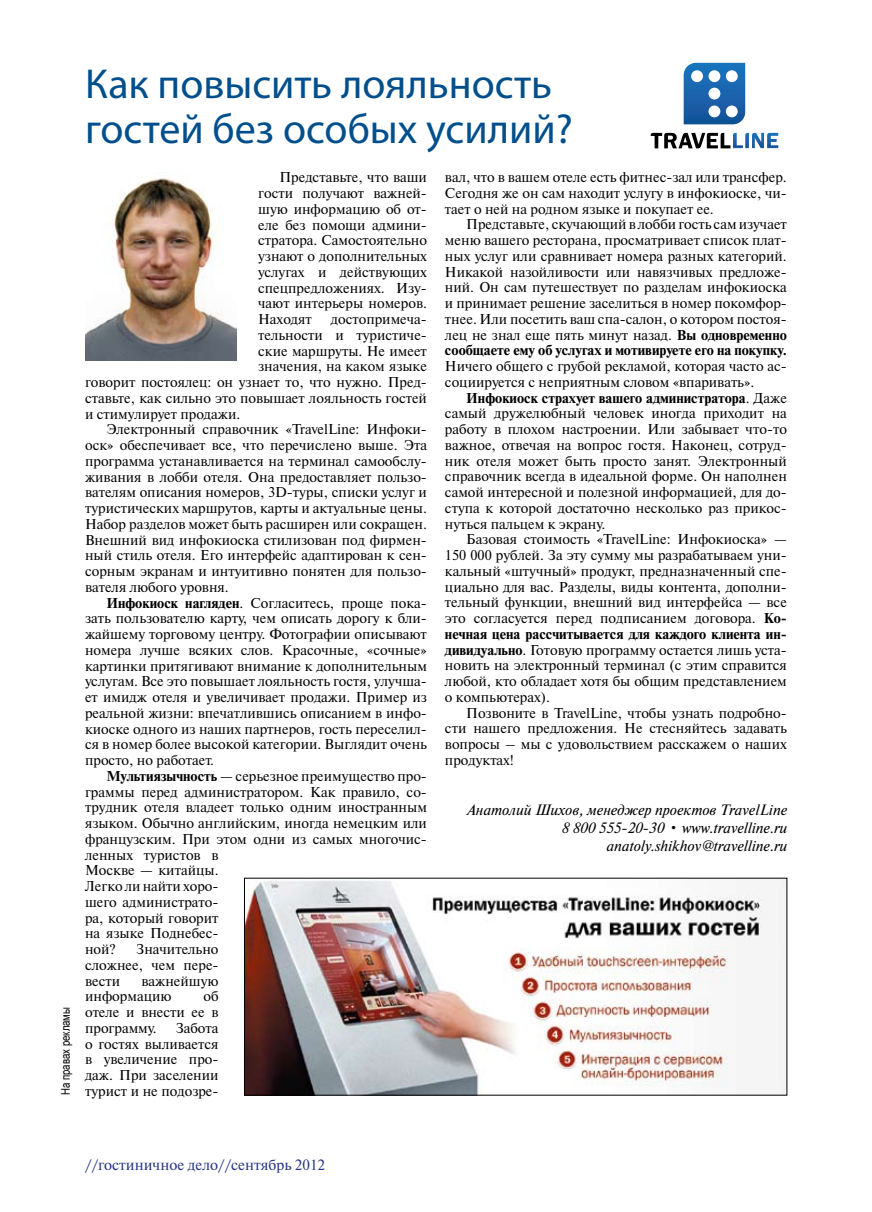
<style>
.page{position:relative;width:872px;height:1212px;background:#fff}
.page>*{position:absolute;margin:0;border:0;box-sizing:border-box;transform-origin:0 0}
.t1{font:42px/45px "Myriad Pro";color:#004f8d}
.t2{font:italic 15px/18px "Newton C";color:#000;text-align:right}
.t3{font:15px "Newton C";color:#243285}
.t4{font:14.25px/15.8px "Newton C";color:#000;text-align:justify}
.t5{font:12px "Arial";color:#000;scale:.8 1}
.s1{font-weight:700}
</style>
<div class="page">
<img style="left:683px;top:63px;width:62px;height:61px">
<svg style="left:650px;top:133px;width:80px;height:15px"></svg>
<img style="left:733px;top:133px;width:45px;height:15px">
<img style="left:85px;top:172px;width:152px;height:189px">
<img style="left:246px;top:880px;width:539px;height:213px">
<p class="t5" style="left:58px;top:1095px;width:112px;rotate:-90deg">На правах рекламы</p>
<h1 class="t1" style="left:85px;top:60px;width:489px">Как повысить лояльность гостей без особых усилий?</h1>
<p class="t4" style="left:258px;top:170px;width:170px;text-indent:21px">Представьте, что ваши гости получают важней&shy;шую информацию об от&shy;еле без помощи админи&shy;стратора. Самостоятельно узнают о дополнительных услугах и действующих спецпредложениях. Изу&shy;чают интерьеры номеров.<br>Находят</p>
<p class="t4" style="left:445px;top:169px;width:343px">вал, что в вашем отеле есть фитнес-зал или трансфер.<br>Сегодня же он сам находит услугу в инфокиоске, чи&shy;тает о ней на родном языке и покупает ее.</p>
<p class="t4" style="left:445px;top:217px;width:343px;text-indent:21px">Представьте, скучающий в лобби гость сам изучает меню вашего ресторана, просматривает список плат&shy;ных услуг или сравнивает номера разных категорий.<br>Никакой назойливости или навязчивых предложе&shy;ний. Он сам путешествует по разделам инфокиоска и принимает решение заселиться в номер покомфор&shy;тнее. Или посетить ваш спа-салон, о котором постоя&shy;лец не знал еще пять минут назад. <span class="s1">Вы одновременно сообщаете ему об услугах и мотивируете его на покупку.</span></p>
<p class="t4" style="left:445px;top:358px;width:343px">Ничего общего с грубой рекламой, которая часто ас&shy;социируется с неприятным словом «впаривать».</p>
<p class="t4" style="left:445px;top:390px;width:343px;text-indent:21px"><span class="s1">Инфокиоск страхует вашего администратора</span>. Даже самый дружелюбный человек иногда приходит на работу в плохом настроении. Или забывает что-то важное, отвечая на вопрос гостя. Наконец, сотруд&shy;ник отеля может быть просто занят. Электронный справочник всегда в идеальной форме. Он наполнен самой интересной и полезной информацией, для до&shy;ступа к которой достаточно несколько раз прикос&shy;нуться пальцем к экрану.</p>
<p class="t4" style="left:445px;top:532px;width:343px;text-indent:21px">Базовая стоимость «TravelLine: Инфокиоска» — 150 000 рублей. За эту сумму мы разрабатываем уни&shy;кальный «штучный» продукт, предназначенный спе&shy;циально для вас. Разделы, виды контента, дополни&shy;тельный функции, внешний вид интерфейса — все это согласуется перед подписанием договора. <span class="s1">Ко&shy;нечная цена рассчитывается для каждого клиента ин&shy;дивидуально</span>. Готовую программу остается лишь уста&shy;новить на электронный терминал (с этим справится любой, кто обладает хотя бы общим представлением о компьютерах).</p>
<p class="t4" style="left:445px;top:705px;width:343px;text-indent:21px">Позвоните в TravelLine, чтобы узнать подробно&shy;сти нашего предложения. Не стесняйтесь задавать вопросы – мы с удовольствием расскажем о наших продуктах!</p>
<p class="t2" style="left:466px;top:801px;width:322px">Анатолий Шихов, менеджер проектов TravelLine<br>8 800 555-20-30 • www.travelline.ru anatoly.shikhov@travelline.ru</p>
<p class="t4" style="left:331px;top:311px;width:98px">достопримеча-</p>
<p class="t4" style="left:258px;top:327px;width:170px">тельности и туристиче-</p>
<p class="t4" style="left:258px;top:343px;width:170px">ские маршруты. Не имеет</p>
<p class="t4" style="left:258px;top:359px;width:170px">значения, на каком языке</p>
<p class="t4" style="left:85px;top:374px;width:343px">говорит постоялец: он узнает то, что нужно. Пред-</p>
<p class="t4" style="left:85px;top:390px;width:343px">ставьте, как сильно это повышает лояльность гостей</p>
<p class="t4" style="left:85px;top:406px;width:157px">и стимулирует продажи.</p>
<p class="t4" style="left:106px;top:422px;width:322px">Электронный справочник «TravelLine: Инфоки-</p>
<p class="t4" style="left:85px;top:437px;width:343px">оск» обеспечивает все, что перечислено выше. Эта</p>
<p class="t4" style="left:85px;top:453px;width:343px">программа устанавливается на терминал самообслу-</p>
<p class="t4" style="left:85px;top:469px;width:343px">живания в лобби отеля. Она предоставляет пользо-</p>
<p class="t4" style="left:85px;top:485px;width:343px">вателям описания номеров, 3D-туры, списки услуг и</p>
<p class="t4" style="left:85px;top:500px;width:343px">туристических маршрутов, карты и актуальные цены.</p>
<p class="t4" style="left:85px;top:516px;width:343px">Набор разделов может быть расширен или сокращен.</p>
<p class="t4" style="left:85px;top:532px;width:343px">Внешний вид инфокиоска стилизован под фирмен-</p>
<p class="t4" style="left:85px;top:548px;width:343px">ный стиль отеля. Его интерфейс адаптирован к сен-</p>
<p class="t4" style="left:85px;top:563px;width:343px">сорным экранам и интуитивно понятен для пользо-</p>
<p class="t4" style="left:85px;top:579px;width:145px">вателя любого уровня.</p>
<p class="t4" style="left:106px;top:595px;width:322px"><span class="s1">Инфокиоск нагляден</span>. Согласитесь, проще пока-</p>
<p class="t4" style="left:85px;top:611px;width:343px">зать пользователю карту, чем описать дорогу к бли-</p>
<p class="t4" style="left:85px;top:626px;width:343px">жайшему торговому центру. Фотографии описывают</p>
<p class="t4" style="left:85px;top:642px;width:343px">номера лучше всяких слов. Красочные, «сочные»</p>
<p class="t4" style="left:85px;top:658px;width:343px">картинки притягивают внимание к дополнительным</p>
<p class="t4" style="left:85px;top:674px;width:343px">услугам. Все это повышает лояльность гостя, улучша-</p>
<p class="t4" style="left:85px;top:689px;width:343px">ет имидж отеля и увеличивает продажи. Пример из</p>
<p class="t4" style="left:85px;top:705px;width:343px">реальной жизни: впечатлившись описанием в инфо-</p>
<p class="t4" style="left:85px;top:721px;width:343px">киоске одного из наших партнеров, гость переселил-</p>
<p class="t4" style="left:85px;top:737px;width:343px">ся в номер более высокой категории. Выглядит очень</p>
<p class="t4" style="left:85px;top:752px;width:131px">просто, но работает.</p>
<p class="t4" style="left:106px;top:768px;width:322px"><span class="s1">Мультиязычность</span> — серьезное преимущество про-</p>
<p class="t4" style="left:85px;top:784px;width:343px">граммы перед администратором. Как правило, со-</p>
<p class="t4" style="left:85px;top:800px;width:343px">трудник отеля владеет только одним иностранным</p>
<p class="t4" style="left:85px;top:815px;width:343px">языком. Обычно английским, иногда немецким или</p>
<p class="t4" style="left:85px;top:831px;width:343px">французским. При этом одни из самых многочис-</p>
<p class="t4" style="left:85px;top:847px;width:135px">ленных туристов в</p>
<p class="t4" style="left:85px;top:863px;width:135px">Москве — китайцы.</p>
<p class="t4" style="left:85px;top:878px;width:135px">Легко ли найти хоро-</p>
<p class="t4" style="left:85px;top:894px;width:135px">шего администрато-</p>
<p class="t4" style="left:85px;top:910px;width:135px">ра, который говорит</p>
<p class="t4" style="left:85px;top:926px;width:135px">на языке Поднебес-</p>
<p class="t4" style="left:85px;top:941px;width:32px">ной?</p>
<p class="t4" style="left:85px;top:941px;width:135px;text-indent:51px">Значительно сложнее, чем пере&shy;вести</p>
<p class="t4" style="left:85px;top:973px;width:135px;text-indent:56px">важнейшую информацию</p>
<p class="t4" style="left:85px;top:988px;width:135px;text-indent:118px">об отеле и внести ее в программу.</p>
<p class="t4" style="left:85px;top:1020px;width:135px;text-indent:91px">Забота о гостях выливается в увеличение про&shy;даж. При заселении турист и не подозре-</p>
<p class="t3" style="left:85px;top:1156px;width:241px">//гостиничное дело//сентябрь 2012</p>
</div>
